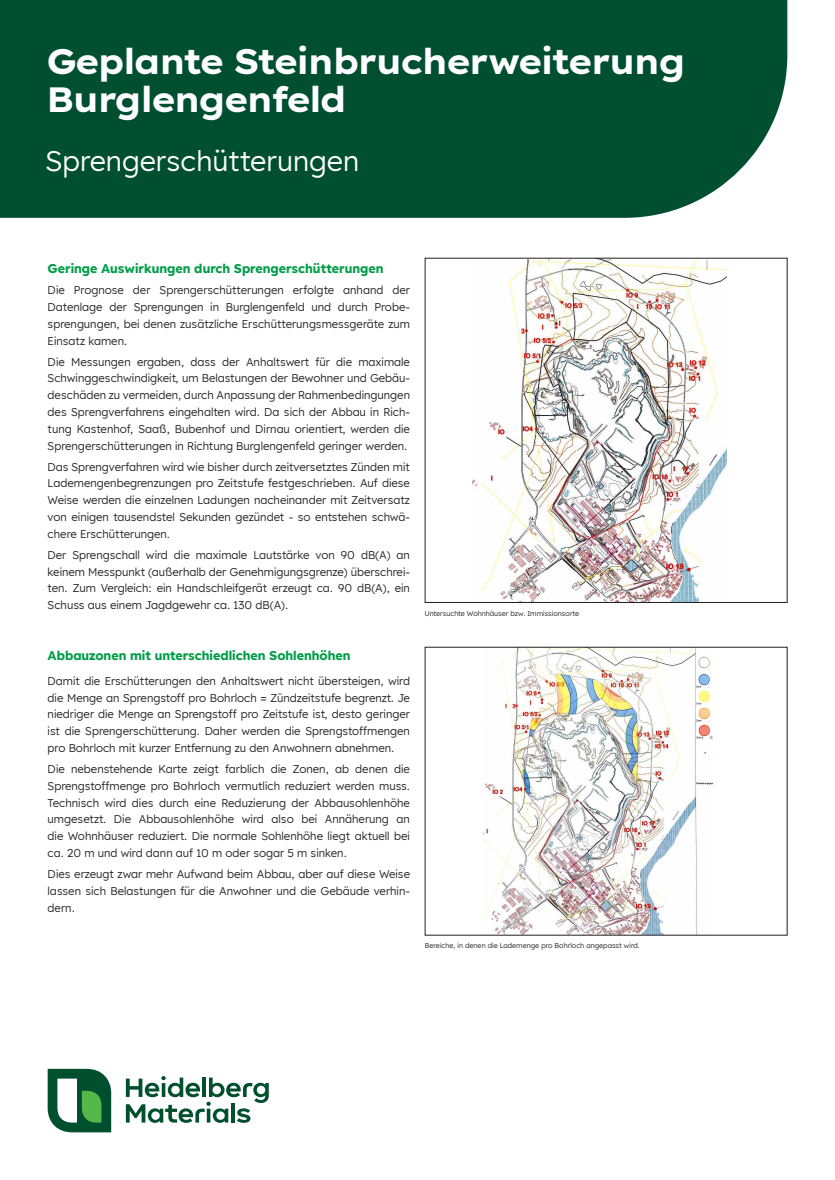
<style>
.page{position:relative;width:835px;height:1180px;background:#fff}
.page>*{position:absolute;margin:0;border:0;box-sizing:border-box;transform-origin:0 0}
.t1{font:700 35px/38.5px "Lexend Exa HM";color:#fff}
.t2{font:28px "Lexend HM";color:#fff}
.t3{font:700 12.6px "Lexend HM";color:#009d48}
.t4{font:11.2px/16.8px "Lexend HM";color:#231f20;text-align:justify}
.t5{font:7px "Lexend HM";color:#231f20}
</style>
<div class="page">
<div style="left:0;top:0;width:787px;height:218px;background:#004f31"></div>
<svg style="left:48px;top:1069px;width:63px;height:63px"></svg>
<svg style="left:126px;top:1076px;width:143px;height:47px"></svg>
<img style="left:472px;top:260px;width:254px;height:340px">
<img style="left:483px;top:649px;width:229px;height:284px">
<h1 class="t1" style="left:47px;top:39px;width:639px">Geplante Steinbrucherweiterung<br>Burglengenfeld</h1>
<h2 class="t2" style="left:45px;top:141px;width:315px">Sprengerschütterungen</h2>
<p class="t3" style="left:48px;top:258px;width:337px">Geringe Auswirkungen durch Sprengerschütterungen</p>
<p class="t4" style="left:48px;top:281px;width:364px">Die Prognose der Sprengerschütterungen erfolgte anhand der Datenlage der Sprengungen in Burglengenfeld und durch Probe&shy;sprengungen, bei denen zusätzliche Erschütterungsmessgeräte zum Einsatz kamen.</p>
<p class="t4" style="left:48px;top:352px;width:364px">Die Messungen ergaben, dass der Anhaltswert für die maximale Schwinggeschwindigkeit, um Belastungen der Bewohner und Gebäu&shy;deschäden zu vermeiden, durch Anpassung der Rahmenbedingungen des Sprengverfahrens eingehalten wird. Da sich der Abbau in Rich&shy;tung Kastenhof, Saaß, Bubenhof und Dirnau orientiert, werden die Sprengerschütterungen in Richtung Burglengenfeld geringer werden.</p>
<p class="t4" style="left:48px;top:457px;width:364px">Das Sprengverfahren wird wie bisher durch zeitversetztes Zünden mit Lademengenbegrenzungen pro Zeitstufe festgeschrieben. Auf diese Weise werden die einzelnen Ladungen nacheinander mit Zeitversatz von einigen tausendstel Sekunden gezündet - so entstehen schwä&shy;chere Erschütterungen.</p>
<p class="t4" style="left:48px;top:546px;width:364px">Der Sprengschall wird die maximale Lautstärke von 90 dB(A) an keinem Messpunkt (außerhalb der Genehmigungsgrenze) überschrei&shy;ten. Zum Vergleich: ein Handschleifgerät erzeugt ca. 90 dB(A), ein Schuss aus einem Jagdgewehr ca. 130 dB(A).</p>
<p class="t3" style="left:48px;top:645px;width:304px">Abbauzonen mit unterschiedlichen Sohlenhöhen</p>
<p class="t4" style="left:48px;top:672px;width:364px">Damit die Erschütterungen den Anhaltswert nicht übersteigen, wird die Menge an Sprengstoff pro Bohrloch = Zündzeitstufe begrenzt. Je niedriger die Menge an Sprengstoff pro Zeitstufe ist, desto geringer ist die Sprengerschütterung. Daher werden die Sprengstoffmengen pro Bohrloch mit kurzer Entfernung zu den Anwohnern abnehmen.</p>
<p class="t4" style="left:48px;top:760px;width:364px">Die nebenstehende Karte zeigt farblich die Zonen, ab denen die Sprengstoffmenge pro Bohrloch vermutlich reduziert werden muss.<br>Technisch wird dies durch eine Reduzierung der Abbausohlenhöhe umgesetzt. Die Abbausohlenhöhe wird also bei Annäherung an die Wohnhäuser reduziert. Die normale Sohlenhöhe liegt aktuell bei ca. 20 m und wird dann auf 10 m oder sogar 5 m sinken.</p>
<p class="t4" style="left:48px;top:865px;width:364px">Dies erzeugt zwar mehr Aufwand beim Abbau, aber auf diese Weise lassen sich Belastungen für die Anwohner und die Gebäude verhin&shy;dern.</p>
<p class="t5" style="left:425px;top:608px;width:156px">Untersuchte Wohnhäuser bzw. Immissionsorte</p>
<p class="t5" style="left:425px;top:940px;width:216px">Bereiche, in denen die Lademenge pro Bohrloch angepasst wird.</p>
</div>
